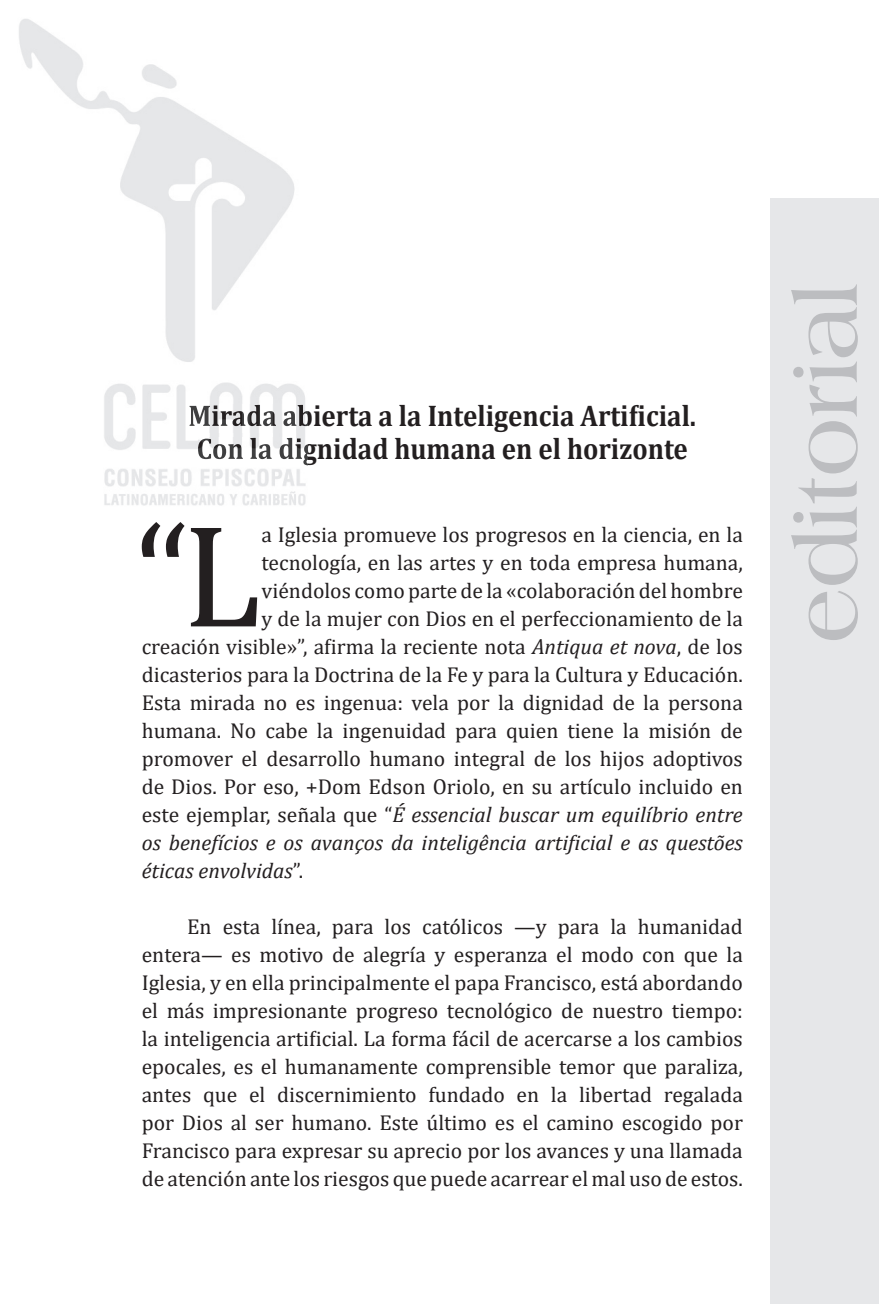
<style>
.page{position:relative;width:879px;height:1304px;background:#fff}
.page>*{position:absolute;margin:0;border:0;box-sizing:border-box;transform-origin:0 0}
.t1{font:147.6px "Cambria";color:#231f20}
.t2{font:700 90px "Americana BT";color:#bcbdc0}
.t3{font:700 30px/33px "Cambria";color:#231f20;scale:.9 1}
.t4{font:21.6px/28px "Cambria";color:#231f20;text-align:justify}
.t5{font:italic 21.6px "Cambria";color:#231f20}
.s1{font-style:italic}
.s2{font-style:normal}
</style>
<div class="page">
<div style="left:770px;top:198px;width:109px;height:1106px;background:#e6e7e9"></div>
<img style="left:19px;top:19px;width:289px;height:487px">
<img style="left:190px;top:405px;width:118px;height:27px">
<img style="left:198px;top:438px;width:110px;height:27px">
<h3 class="t3" style="left:188px;top:398px;width:566px">Mirada abierta a la Inteligencia Artificial.<br>Con la dignidad humana en el horizonte</h3>
<h1 class="t1" style="left:134px;top:489px;width:129px">“L</h1>
<p class="t4" style="left:261px;top:521px;width:483px">a Iglesia promueve los progresos en la ciencia, en la</p>
<p class="t4" style="left:261px;top:549px;width:483px">tecnología, en las artes y en toda empresa humana,</p>
<p class="t4" style="left:261px;top:577px;width:483px">viéndolos como parte de la «colaboración del hombre</p>
<p class="t4" style="left:261px;top:605px;width:483px">y de la mujer con Dios en el perfeccionamiento de la</p>
<p class="t4" style="left:142px;top:633px;width:602px">creación visible»”, afirma la reciente nota <span class="s1">Antiqua et nova</span>, de los</p>
<p class="t4" style="left:142px;top:661px;width:602px">dicasterios para la Doctrina de la Fe y para la Cultura y Educación.</p>
<p class="t4" style="left:142px;top:689px;width:602px">Esta mirada no es ingenua: vela por la dignidad de la persona</p>
<p class="t4" style="left:142px;top:717px;width:602px">humana. No cabe la ingenuidad para quien tiene la misión de</p>
<p class="t4" style="left:142px;top:745px;width:602px">promover el desarrollo humano integral de los hijos adoptivos</p>
<p class="t4" style="left:142px;top:773px;width:603px">de Dios. Por eso, +Dom Edson Oriolo, en su artículo incluido en</p>
<p class="t5" style="left:142px;top:800px;width:602px"><span class="s2">este ejemplar, señala que “</span>É essencial buscar um equilíbrio entre</p>
<p class="t5" style="left:142px;top:828px;width:602px">os benefícios e os avanços da inteligência artificial e as questões</p>
<p class="t5" style="left:142px;top:856px;width:163px">éticas envolvidas<span class="s2">”.</span></p>
<p class="t4" style="left:142px;top:913px;width:603px;text-indent:45px">En esta línea, para los católicos —y para la humanidad entera— es motivo de alegría y esperanza el modo con que la Iglesia, y en ella principalmente el papa Francisco, está abordando el más impresionante progreso tecnológico de nuestro tiempo: la inteligencia artificial. La forma fácil de acercarse a los cambios epocales, es el humanamente comprensible temor que paraliza, antes que el discernimiento fundado en la libertad regalada por Dios al ser humano. Este último es el camino escogido por Francisco para expresar su aprecio por los avances y una llamada de atención ante los riesgos que puede acarrear el mal uso de estos.</p>
<h2 class="t2" style="left:772px;top:643px;width:361px;rotate:-90deg">editorial</h2>
</div>
